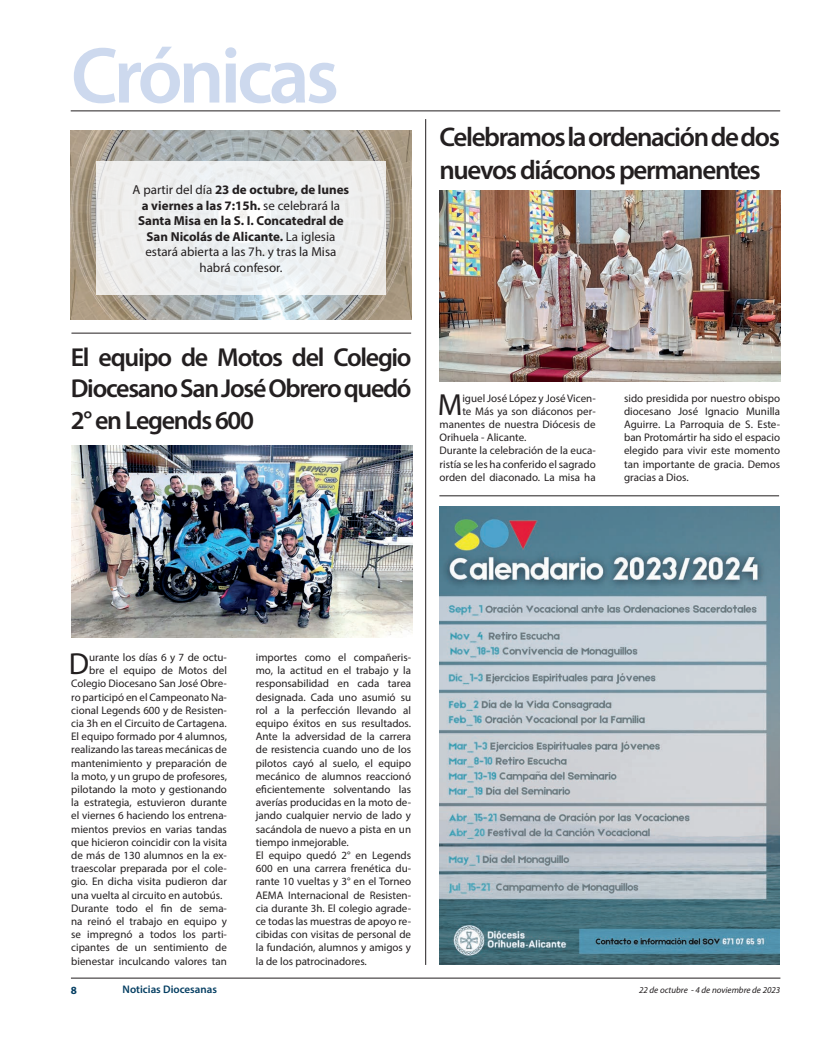
<style>
.page{position:relative;width:823px;height:1049px;background:#fff}
.page>*{position:absolute;margin:0;border:0;box-sizing:border-box;transform-origin:0 0}
.t1{font:600 80px "Myriad Pro";letter-spacing:-.05em;color:#cdd9ee}
.t2{font:30.6px "Myriad Pro";color:#231f20}
.t3{font:600 27px/32.4px "Myriad Pro";letter-spacing:-.05em;color:#231f20}
.t4{font:600 26px/31.2px "Myriad Pro";letter-spacing:-.05em;color:#231f20;text-align:justify}
.t5{font:700 13px/15.6px "Myriad Pro";color:#231f20;text-align:center}
.t6{font:13px "Myriad Pro";color:#231f20}
.t7{font:11px/13.2px "Myriad Pro";color:#231f20;text-align:justify}
.t8{font:600 11px "Myriad Pro";color:#043e62}
.t9{font:700 11px "Myriad Pro";color:#043e62}
.t10{font:italic 9px "Myriad Pro";color:#231f20}
.s1{font-weight:400}
</style>
<div class="page">
<hr style="left:71px;top:978px;width:709px;height:1px;background:#231f20">
<hr style="left:71px;top:111px;width:708px;height:1px;background:#231f20">
<img style="left:439px;top:191px;width:340px;height:191px">
<img style="left:71px;top:131px;width:340px;height:188px">
<svg style="left:96px;top:162px;width:289px;height:133px;fill:#eeeff0"></svg>
<img style="left:439px;top:507px;width:339px;height:458px">
<hr style="left:425px;top:119px;width:1px;height:846px;background:#231f20">
<img style="left:71px;top:446px;width:341px;height:191px">
<hr style="left:71px;top:333px;width:340px;height:1px;background:#231f20">
<hr style="left:439px;top:495px;width:339px;height:1px;background:#231f20">
<p class="t1" style="left:71px;top:25px;width:269px">Crónicas</p>
<p class="t5" style="left:132px;top:181px;width:218px"><span class="s1">A partir del día</span> 23 de octubre, de lunes a viernes a las 7:15h. <span class="s1">se celebrará la </span>Santa Misa en la S. I. Concatedral de San Nicolás de Alicante. <span class="s1">La iglesia</span></p>
<p class="t6" style="left:145px;top:244px;width:192px">estará abierta a las 7h. y tras la Misa</p>
<p class="t6" style="left:199px;top:260px;width:84px">habrá confesor.</p>
<p class="t3" style="left:439px;top:120px;width:342px">Celebramos la ordenación de dos nuevos diáconos permanentes</p>
<p class="t4" style="left:71px;top:341px;width:342px">El equipo de Motos del Colegio Diocesano San José Obrero quedó 2° en Legends 600</p>
<p class="t2" style="left:437px;top:386px;width:26px">M</p>
<p class="t7" style="left:462px;top:391px;width:135px">iguel José López y José Vicen-</p>
<p class="t7" style="left:462px;top:404px;width:135px">te Más ya son diáconos per-</p>
<p class="t7" style="left:439px;top:417px;width:158px">manentes de nuestra Diócesis de</p>
<p class="t7" style="left:439px;top:431px;width:88px">Orihuela - Alicante.</p>
<p class="t7" style="left:439px;top:444px;width:158px">Durante la celebración de la euca&shy;ristía se les ha conferido el sagrado orden del diaconado. La misa ha</p>
<p class="t7" style="left:623px;top:391px;width:157px">sido presidida por nuestro obispo diocesano José Ignacio Munilla Aguirre. La Parroquia de S. Este&shy;ban Protomártir ha sido el espacio elegido para vivir este momento tan importante de gracia. Demos gracias a Dios.</p>
<p class="t7" style="left:71px;top:650px;width:157px;text-align:right">urante los días 6 y 7 de octu-<br>bre el equipo de Motos del<br>Colegio Diocesano San José Obre&shy;ro participó en el Campeonato Na&shy;cional Legends 600 y de Resisten&shy;cia 3h en el Circuito de Cartagena.</p>
<p class="t7" style="left:71px;top:730px;width:157px">El equipo formado por 4 alumnos, realizando las tareas mecánicas de mantenimiento y preparación de la moto, y un grupo de profesores, pilotando la moto y gestionando la estrategia, estuvieron durante el viernes 6 haciendo los entrena&shy;mientos previos en varias tandas que hicieron coincidir con la visita de más de 130 alumnos en la ex&shy;traescolar preparada por el cole&shy;gio. En dicha visita pudieron dar una vuelta al circuito en autobús.</p>
<p class="t7" style="left:71px;top:901px;width:157px">Durante todo el fin de sema&shy;na reinó el trabajo en equipo y se impregnó a todos los parti&shy;cipantes de un sentimiento de bienestar inculcando valores tan</p>
<p class="t2" style="left:69px;top:645px;width:22px">D</p>
<p class="t7" style="left:255px;top:650px;width:157px">importes como el compañeris&shy;mo, la actitud en el trabajo y la responsabilidad en cada tarea designada. Cada uno asumió su rol a la perfección llevando al equipo éxitos en sus resultados.<br>Ante la adversidad de la carrera de resistencia cuando uno de los pilotos cayó al suelo, el equipo mecánico de alumnos reaccionó eficientemente solventando las averías producidas en la moto de&shy;jando cualquier nervio de lado y sacándola de nuevo a pista en un tiempo inmejorable.</p>
<p class="t7" style="left:255px;top:848px;width:157px">El equipo quedó 2° en Legends 600 en una carrera frenética du&shy;rante 10 vueltas y 3° en el Torneo AEMA Internacional de Resisten&shy;cia durante 3h. El colegio agrade&shy;ce todas las muestras de apoyo re&shy;cibidas con visitas de personal de la fundación, alumnos y amigos y la de los patrocinadores.</p>
<p class="t9" style="left:71px;top:982px;width:8px">8</p>
<p class="t8" style="left:122px;top:982px;width:96px">Noticias Diocesanas</p>
<p class="t10" style="left:638px;top:984px;width:143px">22 de octubre - 4 de noviembre de 2023</p>
</div>
